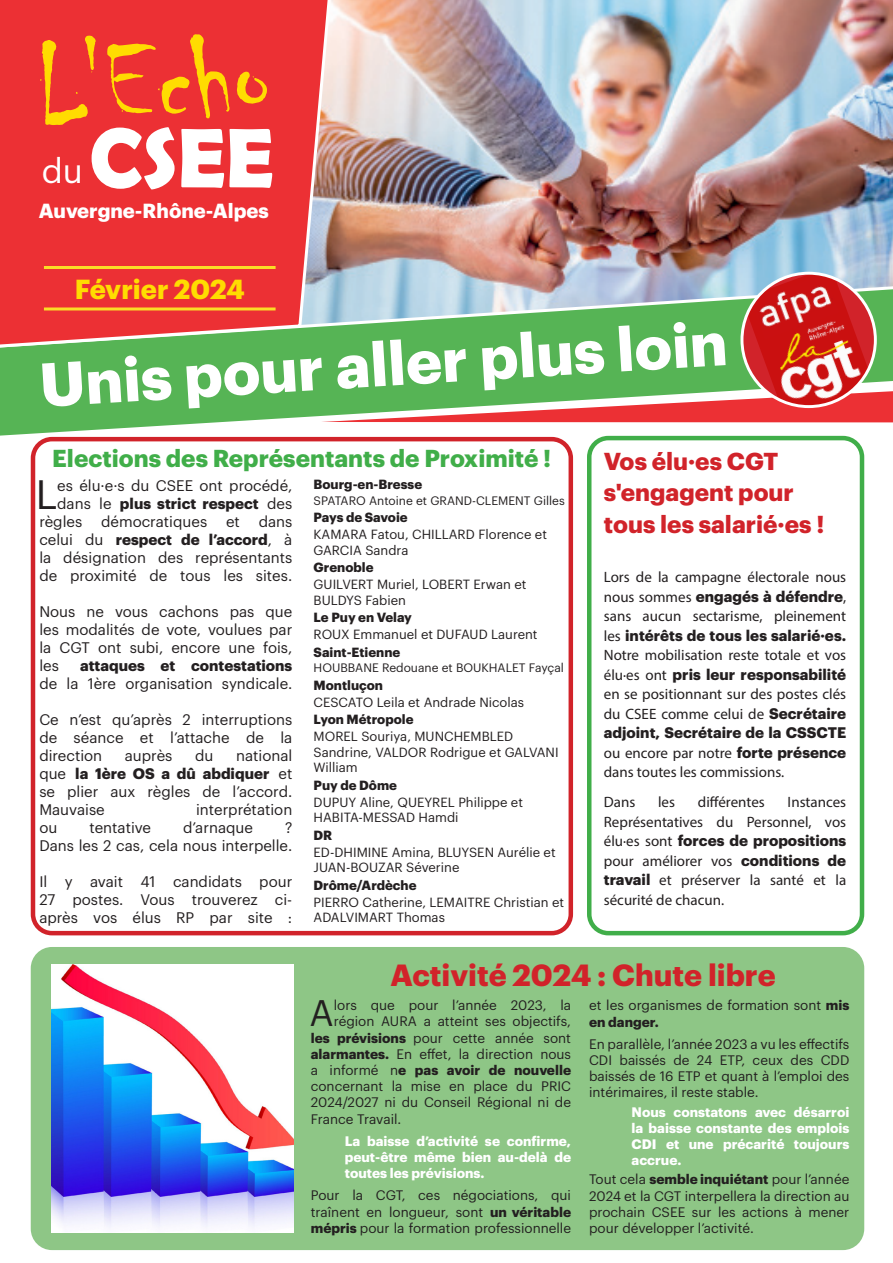
<style>
.page{position:relative;width:893px;height:1263px;background:#fff}
.page>*{position:absolute;margin:0;border:0;box-sizing:border-box;transform-origin:0 0}
.t1{font:118.35px "Chiller";color:#ffdc01}
.t2{font:700 85.2px "Berlin Sans FB Demi";color:#fff}
.t3{font:700 60.45px "Graphik";color:#fff}
.t4{font:40.2px "Graphik";color:#231f20}
.t5{font:36.15px "Graphik";color:#231f20}
.t6{font:33.75px "Graphik";color:#fff}
.t7{font:700 30px "Graphik";color:#d1232a}
.t8{font:700 27px "Graphik";color:#ffdc01}
.t9{font:700 24px/31.5px "Graphik";color:#d1232a}
.t10{font:700 24px "Graphik";color:#40ae49}
.t11{font:700 19.95px "Graphik";color:#fff}
.t12{font:15px/18px "Graphik";color:#231f20;text-align:justify}
.t13{font:15px/19.5px "Myriad Pro";color:#231f20;text-align:justify}
.t14{font:700 15px "Graphik";color:#231f20}
.t15{font:13.5px/16.2px "Graphik";color:#231f20;text-align:justify}
.t16{font:700 13.5px/16.2px "Graphik";color:#fff;text-align:justify}
.t17{font:700 13.5px "Graphik";color:#231f20}
.t18{font:13.05px/15.6px "Graphik";color:#231f20}
.t19{font:700 13.05px "Graphik";color:#231f20}
.t20{font:12px "Graphik";color:#231f20}
.s1{font-weight:400}
.s2{font-weight:700}
.s3{font-family:"Graphik";font-weight:700}
</style>
<div class="page">
<svg style="left:0;top:349px;width:893px;height:87px;fill:#56b455"></svg>
<img style="left:335px;top:0;width:558px;height:349px">
<svg style="left:0;top:0;width:335px;height:349px;background:#e43f3f"></svg>
<hr style="left:44px;top:266px;width:232px;height:3px;background:#fadc26">
<hr style="left:44px;top:307px;width:232px;height:3px;background:#fadc26">
<div style="left:31px;top:437px;width:542px;height:498px;border:4px solid #d1232a;border-radius:19px"></div>
<div style="left:31px;top:947px;width:833px;height:303px;background:#8ec686;border-radius:21px"></div>
<div style="left:587px;top:436px;width:277px;height:499px;border:4px solid #40ae49;border-radius:19px"></div>
<img style="left:51px;top:964px;width:243px;height:269px">
<svg style="left:321px;top:391px;width:572px;height:31px"></svg>
<svg style="left:742px;top:273px;width:133px;height:134px"></svg>
<img style="left:747px;top:273px;width:121px;height:134px">
<div style="left:740px;top:272px;width:137px;height:136px;border:3px solid #fff;border-radius:50%"></div>
<p class="t1" style="left:31px;top:27px;width:235px;rotate:-5deg">L'Echo</p>
<p class="t6" style="left:42px;top:146px;width:43px">du</p>
<p class="t2" style="left:89px;top:109px;width:186px">CSEE</p>
<p class="t11" style="left:39px;top:195px;width:232px">Auvergne-Rhône-Alpes</p>
<p class="t8" style="left:75px;top:268px;width:171px">Février 2024</p>
<p class="t3" style="left:36px;top:341px;width:690px;rotate:-4deg">Unis pour aller plus loin</p>
<p class="t10" style="left:52px;top:440px;width:501px">Elections des Représentants de Proximité !</p>
<p class="t4" style="left:36px;top:464px;width:23px">L</p>
<p class="t12" style="left:57px;top:475px;width:237px">es élu·e·s du CSEE ont procédé,</p>
<p class="t14" style="left:57px;top:492px;width:237px"><span class="s1">dans le</span> plus strict respect <span class="s1">des</span></p>
<p class="t12" style="left:39px;top:511px;width:44px">règles</p>
<p class="t12" style="left:101px;top:511px;width:108px">démocratiques</p>
<p class="t12" style="left:226px;top:511px;width:15px">et</p>
<p class="t12" style="left:39px;top:511px;width:254px;text-indent:219px">dans celui du <span class="s2">respect de l’accord</span>, à la désignation des représentants de proximité de tous les sites.</p>
<p class="t12" style="left:39px;top:601px;width:254px">Nous ne vous cachons pas que les modalités de vote, voulues par la CGT ont subi, encore une fois, les</p>
<p class="t12" style="left:39px;top:655px;width:254px;text-align:right"><span class="s2">attaques et contestations<br></span>de la 1ère organisation syndicale.</p>
<p class="t12" style="left:39px;top:709px;width:254px">Ce n’est qu’après 2 interruptions de séance et l’attache de la direction</p>
<p class="t12" style="left:39px;top:745px;width:255px;text-indent:197px">national que <span class="s2">la 1ère OS a dû abdiquer</span> et se plier aux règles de l’accord.</p>
<p class="t12" style="left:39px;top:799px;width:67px">Mauvaise</p>
<p class="t12" style="left:196px;top:799px;width:98px">interprétation</p>
<p class="t12" style="left:39px;top:817px;width:19px">ou</p>
<p class="t12" style="left:89px;top:817px;width:63px">tentative</p>
<p class="t12" style="left:183px;top:817px;width:71px">d’arnaque</p>
<p class="t12" style="left:285px;top:817px;width:9px">?</p>
<p class="t12" style="left:39px;top:835px;width:254px">Dans les 2 cas, cela nous interpelle.</p>
<p class="t12" style="left:39px;top:871px;width:255px">Il y avait 41 candidats pour 27 postes. Vous trouverez ci&shy;après vos élus RP par site :</p>
<p class="t12" style="left:125px;top:745px;width:49px">auprès</p>
<p class="t12" style="left:195px;top:745px;width:20px">du</p>
<p class="t19" style="left:314px;top:474px;width:110px">Bourg-en-Bresse</p>
<p class="t20" style="left:314px;top:492px;width:253px">SPATARO Antoine et GRAND-CLEMENT Gilles</p>
<p class="t19" style="left:314px;top:507px;width:96px">Pays de Savoie</p>
<p class="t18" style="left:314px;top:526px;width:235px">KAMARA Fatou, CHILLARD Florence et<br>GARCIA Sandra</p>
<p class="t19" style="left:314px;top:557px;width:61px">Grenoble</p>
<p class="t18" style="left:314px;top:576px;width:214px">GUILVERT Muriel, LOBERT Erwan et<br>BULDYS Fabien</p>
<p class="t19" style="left:314px;top:607px;width:100px">Le Puy en Velay</p>
<p class="t18" style="left:314px;top:626px;width:225px">ROUX Emmanuel et DUFAUD Laurent</p>
<p class="t19" style="left:314px;top:642px;width:88px">Saint-Etienne</p>
<p class="t20" style="left:314px;top:659px;width:252px">HOUBBANE Redouane et BOUKHALET Fayçal</p>
<p class="t19" style="left:314px;top:675px;width:71px">Montluçon</p>
<p class="t18" style="left:314px;top:693px;width:212px">CESCATO Leila et Andrade Nicolas</p>
<p class="t19" style="left:314px;top:709px;width:101px">Lyon Métropole</p>
<p class="t18" style="left:314px;top:727px;width:247px">MOREL Souriya, MUNCHEMBLED<br>Sandrine, VALDOR Rodrigue et GALVANI<br>William</p>
<p class="t19" style="left:314px;top:775px;width:85px">Puy de Dôme</p>
<p class="t18" style="left:314px;top:793px;width:211px">DUPUY Aline, QUEYREL Philippe et<br>HABITA-MESSAD Hamdi</p>
<p class="t19" style="left:314px;top:825px;width:20px">DR</p>
<p class="t18" style="left:314px;top:843px;width:244px">ED-DHIMINE Amina, BLUYSEN Aurélie et<br>JUAN-BOUZAR Séverine</p>
<p class="t19" style="left:314px;top:875px;width:104px">Drôme/Ardèche</p>
<p class="t18" style="left:314px;top:893px;width:252px">PIERRO Catherine, LEMAITRE Christian et<br>ADALVIMART Thomas</p>
<p class="t9" style="left:604px;top:443px;width:222px">Vos élu·es CGT s'engagent pour tous les salarié·es !</p>
<p class="t13" style="left:604px;top:567px;width:244px">Lors de la campagne électorale nous nous sommes <span class="s3">engagés à défendre</span>, sans aucun sectarisme, pleinement les <span class="s3">intérêts de tous les salarié·es.<br></span>Notre mobilisation reste totale et vos élu·es ont <span class="s3">pris leur responsabilité </span>en se positionnant sur des postes clés du CSEE comme celui de <span class="s3">Secrétaire adjoint, Secrétaire de la CSSCTE </span>ou encore par notre <span class="s3">forte présence </span>dans toutes les commissions.</p>
<p class="t13" style="left:604px;top:792px;width:33px">Dans</p>
<p class="t13" style="left:658px;top:792px;width:18px">les</p>
<p class="t13" style="left:698px;top:792px;width:68px">différentes</p>
<p class="t13" style="left:604px;top:792px;width:244px;text-indent:184px">Instances Représentatives du Personnel, vos élu·es sont <span class="s3">forces de propositions </span>pour améliorer vos <span class="s3">conditions de travail</span> et préserver la santé et la sécurité de chacun.</p>
<p class="t7" style="left:391px;top:952px;width:386px">Activité 2024 : Chute libre</p>
<p class="t5" style="left:309px;top:986px;width:26px">A</p>
<p class="t15" style="left:334px;top:996px;width:239px">lors que pour l’année 2023, la</p>
<p class="t15" style="left:334px;top:1012px;width:239px">région AURA a atteint ses objectifs,</p>
<p class="t15" style="left:311px;top:1028px;width:262px"><span class="s2">les prévisions</span> pour cette année sont</p>
<p class="t15" style="left:311px;top:1045px;width:262px"><span class="s2">alarmantes.</span> En effet, la direction nous</p>
<p class="t17" style="left:311px;top:1060px;width:262px"><span class="s1">a informé n</span>e pas avoir de nouvelle</p>
<p class="t15" style="left:311px;top:1077px;width:262px">concernant la mise en place du PRIC</p>
<p class="t15" style="left:311px;top:1093px;width:262px">2024/2027 ni du Conseil Régional ni de</p>
<p class="t15" style="left:311px;top:1109px;width:92px">France Travail.</p>
<p class="t16" style="left:345px;top:1131px;width:228px">La baisse d’activité se confirme, peut-être même bien au-delà de toutes les prévisions.</p>
<p class="t15" style="left:311px;top:1186px;width:262px">Pour la CGT, ces négociations, qui traînent en longueur, sont <span class="s2">un véritable mépris</span> pour la formation professionnelle</p>
<p class="t15" style="left:589px;top:996px;width:262px">et les organismes de formation sont <span class="s2">mis en danger.</span></p>
<p class="t15" style="left:589px;top:1034px;width:262px">En parallèle, l’année 2023 a vu les effectifs CDI baissés de 24 ETP, ceux des CDD baissés de 16 ETP et quant à l’emploi des intérimaires, il reste stable.</p>
<p class="t16" style="left:632px;top:1102px;width:219px">Nous constatons avec désarroi la baisse constante des emplois CDI et une précarité toujours accrue.</p>
<p class="t15" style="left:589px;top:1170px;width:262px">Tout cela <span class="s2">semble inquiétant</span> pour l’année 2024 et la CGT interpellera la direction au prochain CSEE sur les actions à mener pour développer l’activité.</p>
</div>
